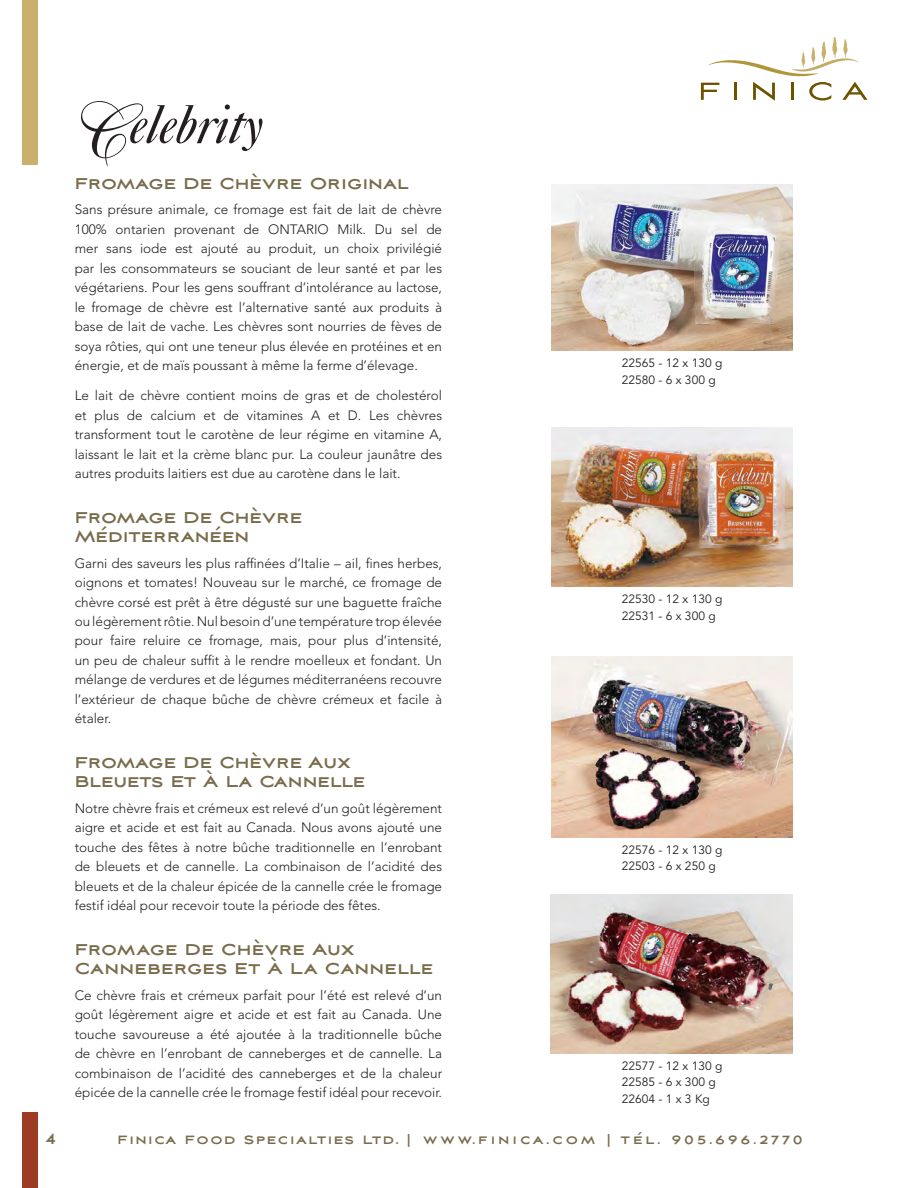
<style>
.page{position:relative;width:918px;height:1188px;background:#fff}
.page>*{position:absolute;margin:0;border:0;box-sizing:border-box;transform-origin:0 0}
.Product_Title{font:700 19.5px/19.5px "Aviano Sans";color:#796c4c}
.t1{font:700 18px "Aviano Sans";color:#796c4c}
.t2{font:700 15px "Aviano Sans";letter-spacing:.1em;color:#796c4c}
.Product_Description{font:300 13.5px/19.5px "Avenir LT Std";color:#231f20;text-align:justify}
.item_number{font:12px "Avenir LT Std";color:#231f20}
</style>
<div class="page">
<svg style="left:701px;top:83px;width:18px;height:17px"></svg>
<hr style="left:734px;top:83px;width:3px;height:17px;background:#6e5200">
<svg style="left:753px;top:82px;width:22px;height:19px"></svg>
<hr style="left:791px;top:83px;width:3px;height:17px;background:#6e5200">
<svg style="left:809px;top:82px;width:22px;height:19px"></svg>
<svg style="left:842px;top:82px;width:26px;height:18px"></svg>
<svg style="left:708px;top:37px;width:151px;height:39px"></svg>
<div style="left:22px;top:0;width:16px;height:164px;background:#c9b16d"></div>
<div style="left:22px;top:1112px;width:16px;height:76px;background:#9d3b24"></div>
<svg style="left:81px;top:101px;width:181px;height:65px"></svg>
<img style="left:552px;top:657px;width:241px;height:180px">
<img style="left:551px;top:895px;width:242px;height:158px">
<img style="left:552px;top:428px;width:241px;height:159px">
<img style="left:552px;top:184px;width:241px;height:167px">
<p class="Product_Title" style="left:75px;top:173px;width:335px">Fromage De Chèvre Original</p>
<p class="Product_Description" style="left:75px;top:200px;width:369px">Sans présure animale, ce fromage est fait de lait de chèvre 100% ontarien provenant de ONTARIO Milk. Du sel de mer sans iode est ajouté au produit, un choix privilégié par les consommateurs se souciant de leur santé et par les végétariens. Pour les gens souffrant d’intolérance au lactose, le fromage de chèvre est l’alternative santé aux produits à base de lait de vache. Les chèvres sont nourries de fèves de soya rôties, qui ont une teneur plus élevée en protéines et en énergie, et de maïs poussant à même la ferme d’élevage.</p>
<p class="Product_Description" style="left:75px;top:386px;width:369px">Le lait de chèvre contient moins de gras et de cholestérol et plus de calcium et de vitamines A et D. Les chèvres transforment tout le carotène de leur régime en vitamine A, laissant le lait et la crème blanc pur. La couleur jaunâtre des autres produits laitiers est due au carotène dans le lait.</p>
<p class="Product_Title" style="left:75px;top:507px;width:229px">Fromage De Chèvre<br>Méditerranéen</p>
<p class="Product_Description" style="left:75px;top:553px;width:369px">Garni des saveurs les plus raffinées d’Italie – ail, fines herbes, oignons et tomates! Nouveau sur le marché, ce fromage de chèvre corsé est prêt à être dégusté sur une baguette fraîche ou légèrement rôtie. Nul besoin d’une température trop élevée pour faire reluire ce fromage, mais, pour plus d’intensité, un peu de chaleur suffit à le rendre moelleux et fondant. Un mélange de verdures et de légumes méditerranéens recouvre l’extérieur de chaque bûche de chèvre crémeux et facile à étaler.</p>
<p class="Product_Title" style="left:75px;top:752px;width:292px">Fromage De Chèvre Aux<br>Bleuets Et À La Cannelle</p>
<p class="Product_Description" style="left:75px;top:799px;width:369px">Notre chèvre frais et crémeux est relevé d’un goût légèrement aigre et acide et est fait au Canada. Nous avons ajouté une touche des fêtes à notre bûche traditionnelle en l’enrobant de bleuets et de cannelle. La combinaison de l’acidité des bleuets et de la chaleur épicée de la cannelle crée le fromage festif idéal pour recevoir toute la période des fêtes.</p>
<p class="Product_Title" style="left:75px;top:939px;width:360px">Fromage De Chèvre Aux<br>Canneberges Et À La Cannelle</p>
<p class="Product_Description" style="left:75px;top:985px;width:369px">Ce chèvre frais et crémeux parfait pour l’été est relevé d’un goût légèrement aigre et acide et est fait au Canada. Une touche savoureuse a été ajoutée à la traditionnelle bûche de chèvre en l’enrobant de canneberges et de cannelle. La combinaison de l’acidité des canneberges et de la chaleur épicée de la cannelle crée le fromage festif idéal pour recevoir.</p>
<p class="item_number" style="left:622px;top:356px;width:102px">22565 - 12 x 130 g</p>
<p class="item_number" style="left:622px;top:373px;width:95px">22580 - 6 x 300 g</p>
<p class="item_number" style="left:622px;top:592px;width:102px">22530 - 12 x 130 g</p>
<p class="item_number" style="left:622px;top:609px;width:95px">22531 - 6 x 300 g</p>
<p class="item_number" style="left:622px;top:843px;width:102px">22576 - 12 x 130 g</p>
<p class="item_number" style="left:622px;top:859px;width:95px">22503 - 6 x 250 g</p>
<p class="item_number" style="left:622px;top:1059px;width:102px">22577 - 12 x 130 g</p>
<p class="item_number" style="left:622px;top:1075px;width:95px">22585 - 6 x 300 g</p>
<p class="item_number" style="left:622px;top:1092px;width:90px">22604 - 1 x 3 Kg</p>
<h2 class="t1" style="left:46px;top:1128px;width:12px">4</h2>
<p class="t2" style="left:118px;top:1131px;width:687px">Finica Food Specialties Ltd. | www.finica.com | tél. 905.696.2770</p>
</div>
